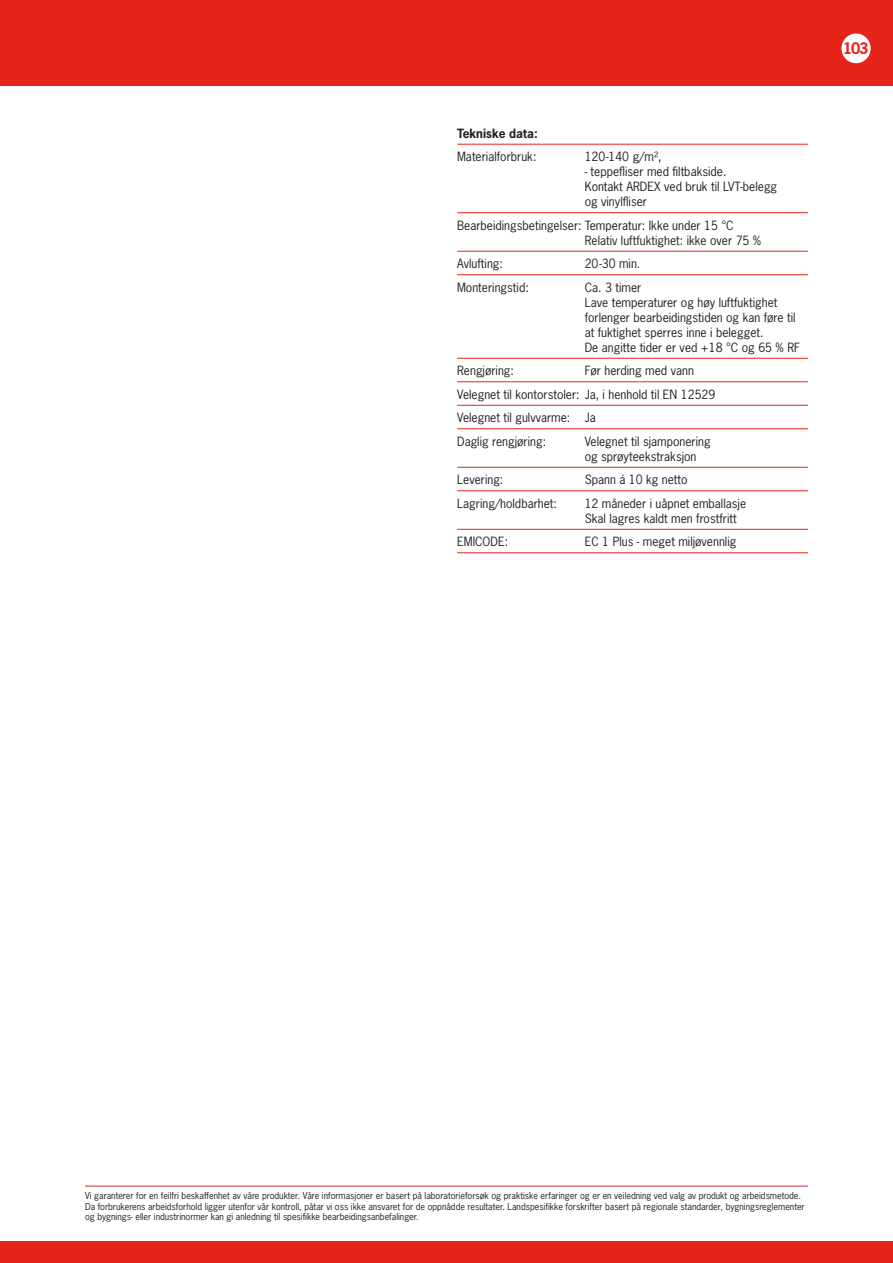
<style>
.page{position:relative;width:893px;height:1263px;background:#fff}
.page>*{position:absolute;margin:0;border:0;box-sizing:border-box;transform-origin:0 0}
.Produktzeile_oben{font:700 15px "News Gothic Std";color:#e72419}
.t1{font:12px/15px "News Gothic Std";color:#231f20}
.t2{font:700 12px "News Gothic Std";color:#231f20}
.t3{font:9px/10.5px "News Gothic Std";color:#231f20}
</style>
<div class="page">
<hr style="left:85px;top:1186px;width:723px;height:1px;background:#d1232a">
<div style="left:0;top:0;width:893px;height:85px;background:#e72419"></div>
<div style="left:0;top:1242px;width:893px;height:21px;background:#e72419"></div>
<div style="left:841px;top:34px;width:30px;height:29px;background:#fff;border-radius:50%"></div>
<hr style="left:457px;top:144px;width:351px;height:1px;background:#e72419">
<hr style="left:457px;top:212px;width:351px;height:1px;background:#e72419">
<hr style="left:457px;top:251px;width:351px;height:1px;background:#e72419">
<hr style="left:457px;top:274px;width:351px;height:1px;background:#e72419">
<hr style="left:457px;top:358px;width:351px;height:1px;background:#e72419">
<hr style="left:457px;top:381px;width:351px;height:1px;background:#e72419">
<hr style="left:457px;top:405px;width:351px;height:1px;background:#e72419">
<hr style="left:457px;top:428px;width:351px;height:1px;background:#e72419">
<hr style="left:457px;top:467px;width:351px;height:1px;background:#e72419">
<hr style="left:457px;top:490px;width:351px;height:1px;background:#e72419">
<hr style="left:457px;top:529px;width:351px;height:1px;background:#e72419">
<hr style="left:457px;top:552px;width:351px;height:1px;background:#e72419">
<p class="t2" style="left:457px;top:125px;width:82px">Tekniske data:</p>
<p class="t1" style="left:457px;top:149px;width:81px">Materialforbruk:</p>
<p class="t1" style="left:585px;top:149px;width:79px">120-140 g/m²,</p>
<p class="t1" style="left:585px;top:164px;width:194px">- teppefliser med filtbakside.<br>Kontakt ARDEX ved bruk til LVT-belegg og vinylfliser</p>
<p class="t1" style="left:585px;top:218px;width:178px;text-indent:-128px">Bearbeidingsbetingelser: Temperatur: Ikke under 15 °C<br>Relativ luftfuktighet: ikke over 75 %</p>
<p class="t1" style="left:457px;top:256px;width:47px">Avlufting:</p>
<p class="t1" style="left:585px;top:256px;width:57px">20-30 min.</p>
<p class="t1" style="left:457px;top:280px;width:73px">Monteringstid:</p>
<p class="t1" style="left:585px;top:280px;width:217px">Ca. 3 timer<br>Lave temperaturer og høy luftfuktighet forlenger bearbeidingstiden og kan føre til at fuktighet sperres inne i belegget.<br>De angitte tider er ved +18 °C og 65 % RF</p>
<p class="t1" style="left:457px;top:363px;width:58px">Rengjøring:</p>
<p class="t1" style="left:585px;top:363px;width:111px">Før herding med vann</p>
<p class="t1" style="left:457px;top:387px;width:260px">Velegnet til kontorstoler: Ja, i henhold til EN 12529</p>
<p class="t1" style="left:457px;top:410px;width:140px">Velegnet til gulvvarme: Ja</p>
<p class="t1" style="left:457px;top:434px;width:91px">Daglig rengjøring:</p>
<p class="t1" style="left:585px;top:434px;width:127px">Velegnet til sjamponering og sprøyteekstraksjon</p>
<p class="t1" style="left:457px;top:472px;width:48px">Levering:</p>
<p class="t1" style="left:585px;top:472px;width:104px">Spann á 10 kg netto</p>
<p class="t1" style="left:457px;top:496px;width:101px">Lagring/holdbarhet:</p>
<p class="t1" style="left:585px;top:496px;width:163px">12 måneder i uåpnet emballasje<br>Skal lagres kaldt men frostfritt</p>
<p class="t1" style="left:457px;top:534px;width:53px">EMICODE:</p>
<p class="t1" style="left:585px;top:534px;width:153px">EC 1 Plus - meget miljøvennlig</p>
<p class="Produktzeile_oben" style="left:843px;top:39px;width:27px">103</p>
<p class="t3" style="left:85px;top:1191px;width:721px">Vi garanterer for en feilfri beskaffenhet av våre produkter. Våre informasjoner er basert på laboratorieforsøk og praktiske erfaringer og er en veiledning ved valg av produkt og arbeidsmetode.<br>Da forbrukerens arbeidsforhold ligger utenfor vår kontroll, påtar vi oss ikke ansvaret for de oppnådde resultater. Landspesifikke forskrifter basert på regionale standarder, bygningsreglementer og bygnings- eller industrinormer kan gi anledning til spesifikke bearbeidingsanbefalinger.</p>
</div>
